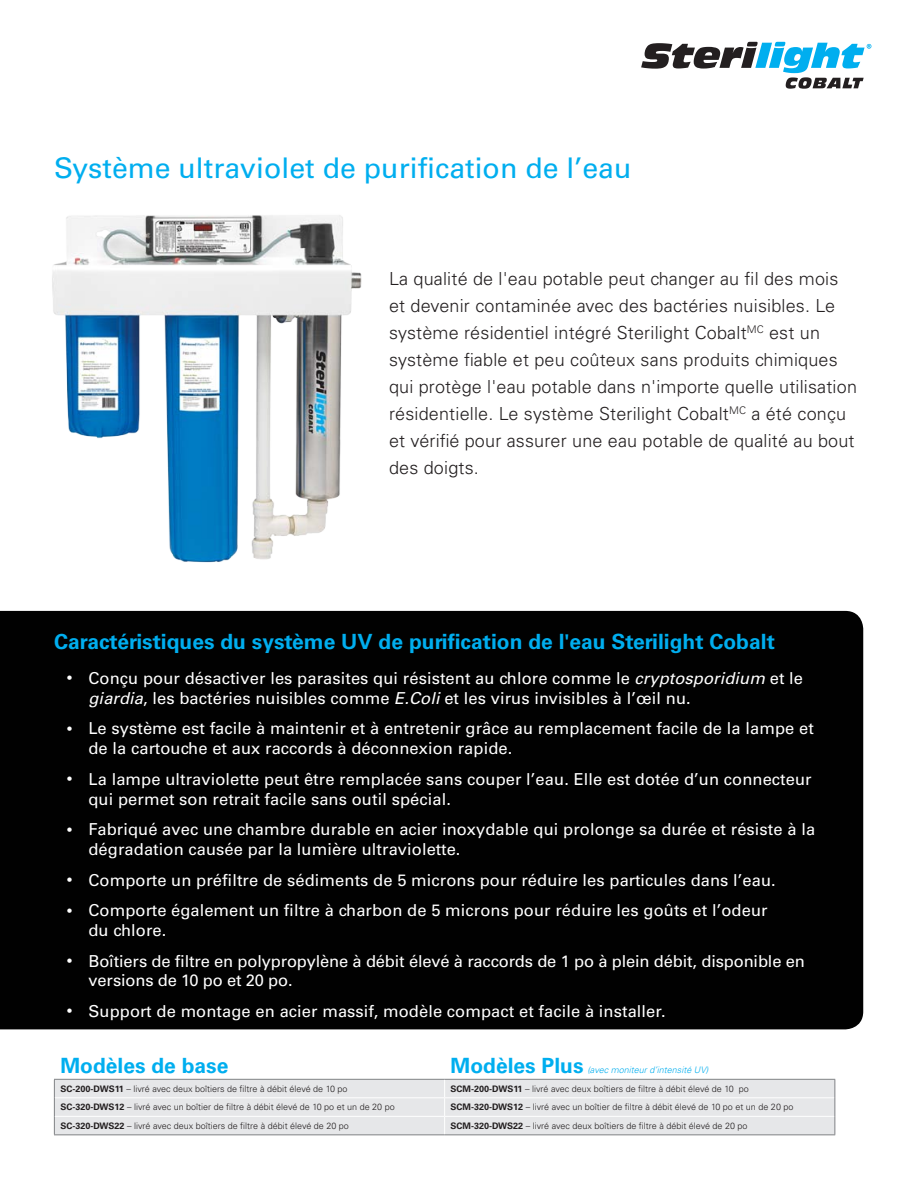
<style>
.page{position:relative;width:918px;height:1188px;background:#fff}
.page>*{position:absolute;margin:0;border:0;box-sizing:border-box;transform-origin:0 0}
.t1{font:28.5px "Univers LT Std";color:#00aeef}
.t2{font:700 21px "Univers LT Std";color:#00aeef}
.t3{font:300 18px/27px "Univers LT Std";letter-spacing:.01em;color:#231f20}
.t4{font:16.5px/19.8px "Univers LT Std";letter-spacing:.005em;color:#fff}
.t5{font:300 9px "Univers LT Std";color:#231f20}
.t6{font:italic 300 9px "Univers LT Std";color:#00aeef}
.s1{font-size:12px}
.s2{font-style:italic}
.s3{font-weight:700}
</style>
<div class="page">
<img style="left:52px;top:215px;width:310px;height:348px">
<div style="left:0;top:611px;width:863px;height:418px;background:#010101"></div>
<div style="left:55px;top:1080px;width:780px;height:54px;background:#e6e7e9"></div>
<hr style="left:55px;top:1097px;width:390px;height:1px;background:#fff">
<hr style="left:445px;top:1097px;width:390px;height:1px;background:#fff">
<hr style="left:55px;top:1116px;width:390px;height:1px;background:#fff">
<hr style="left:445px;top:1116px;width:390px;height:1px;background:#fff">
<svg style="left:444px;top:1080px;width:1px;height:54px"></svg>
<hr style="left:54px;top:1079px;width:391px;height:1px;background:#808285">
<hr style="left:445px;top:1079px;width:390px;height:1px;background:#808285">
<svg style="left:54px;top:1080px;width:1px;height:54px"></svg>
<svg style="left:835px;top:1080px;width:1px;height:54px"></svg>
<hr style="left:54px;top:1134px;width:391px;height:1px;background:#808285">
<hr style="left:445px;top:1134px;width:390px;height:1px;background:#808285">
<svg style="left:641px;top:42px;width:230px;height:47px"></svg>
<p class="t1" style="left:54px;top:151px;width:579px">Système ultraviolet de purification de l’eau</p>
<p class="t3" style="left:389px;top:265px;width:469px">La qualité de l'eau potable peut changer au fil des mois et devenir contaminée avec des bactéries nuisibles. Le système résidentiel intégré Sterilight Cobalt<sup>MC</sup> est un système fiable et peu coûteux sans produits chimiques qui protège l'eau potable dans n'importe quelle utilisation résidentielle. Le système Sterilight Cobalt<sup>MC</sup> a été conçu et vérifié pour assurer une eau potable de qualité au bout des doigts.</p>
<p class="t2" style="left:54px;top:629px;width:722px">Caractéristiques du système UV de purification de l'eau Sterilight Cobalt</p>
<p class="t4" style="left:88px;top:668px;width:716px;text-indent:-21px"><span class="s1">•</span> Conçu pour désactiver les parasites qui résistent au chlore comme le <span class="s2">cryptosporidium</span> et le <span class="s2">giardia</span>, les bactéries nuisibles comme <span class="s2">E.Coli</span> et les virus invisibles à l’œil nu.</p>
<p class="t4" style="left:88px;top:719px;width:727px;text-indent:-21px"><span class="s1">•</span> Le système est facile à maintenir et à entretenir grâce au remplacement facile de la lampe et de la cartouche et aux raccords à déconnexion rapide.</p>
<p class="t4" style="left:88px;top:769px;width:725px;text-indent:-21px"><span class="s1">•</span> La lampe ultraviolette peut être remplacée sans couper l’eau. Elle est dotée d’un connecteur qui permet son retrait facile sans outil spécial.</p>
<p class="t4" style="left:88px;top:820px;width:728px;text-indent:-21px"><span class="s1">•</span> Fabriqué avec une chambre durable en acier inoxydable qui prolonge sa durée et résiste à la dégradation causée par la lumière ultraviolette.</p>
<p class="t4" style="left:67px;top:870px;width:710px"><span class="s1">•</span> Comporte un préfiltre de sédiments de 5 microns pour réduire les particules dans l’eau.</p>
<p class="t4" style="left:88px;top:901px;width:681px;text-indent:-21px"><span class="s1">•</span> Comporte également un filtre à charbon de 5 microns pour réduire les goûts et l’odeur du chlore.</p>
<p class="t4" style="left:88px;top:951px;width:718px;text-indent:-21px"><span class="s1">•</span> Boîtiers de filtre en polypropylène à débit élevé à raccords de 1 po à plein débit, disponible en versions de 10 po et 20 po.</p>
<p class="t4" style="left:67px;top:1001px;width:600px"><span class="s1">•</span> Support de montage en acier massif, modèle compact et facile à installer.</p>
<p class="t2" style="left:60px;top:1054px;width:170px">Modèles de base</p>
<p class="t2" style="left:451px;top:1054px;width:135px">Modèles Plus</p>
<p class="t6" style="left:587px;top:1065px;width:123px">(avec moniteur d’intensité UV)</p>
<p class="t5" style="left:60px;top:1083px;width:289px"><span class="s3">SC-200-DWS11</span> – livré avec deux boîtiers de filtre à débit élevé de 10 po</p>
<p class="t5" style="left:451px;top:1083px;width:300px"><span class="s3">SCM-200-DWS11</span> – livré avec deux boîtiers de filtre à débit élevé de 10 po</p>
<p class="t5" style="left:60px;top:1102px;width:336px"><span class="s3">SC-320-DWS12</span> – livré avec un boîtier de filtre à débit élevé de 10 po et un de 20 po</p>
<p class="t5" style="left:451px;top:1102px;width:344px"><span class="s3">SCM-320-DWS12</span> – livré avec un boîtier de filtre à débit élevé de 10 po et un de 20 po</p>
<p class="t5" style="left:60px;top:1120px;width:290px"><span class="s3">SC-320-DWS22</span> – livré avec deux boîtiers de filtre à débit élevé de 20 po</p>
<p class="t5" style="left:451px;top:1120px;width:299px"><span class="s3">SCM-320-DWS22</span> – livré avec deux boîtiers de filtre à débit élevé de 20 po</p>
</div>
